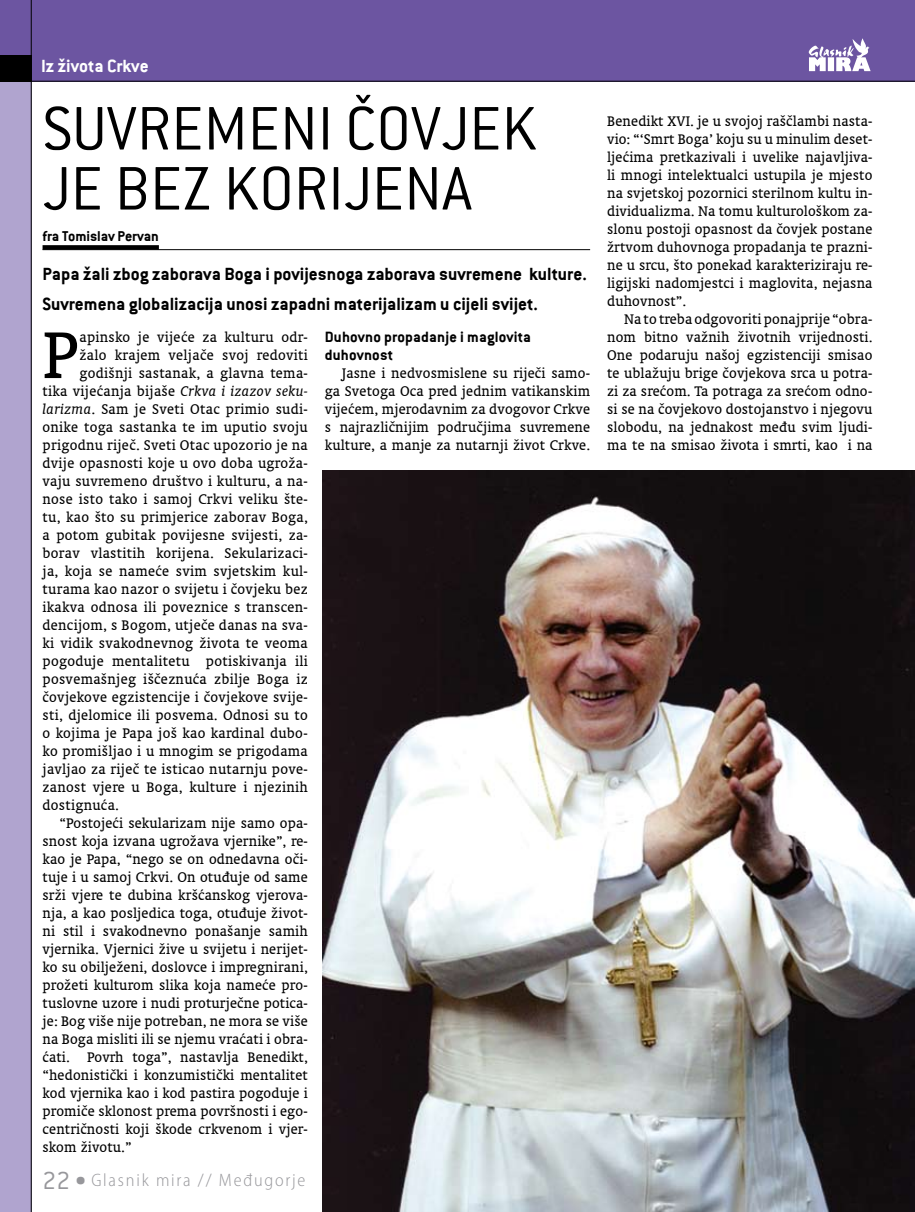
<style>
.page{position:relative;width:915px;height:1212px;background:#fff}
.page>*{position:absolute;margin:0;border:0;box-sizing:border-box;transform-origin:0 0}
.t1{font:75.15px "Oranda L2";color:#000}
.t2{font:300 67.5px/60px "Conduit ITC";color:#000}
.t3{font:700 19.5px/30px "Conduit ITC";color:#000}
.t4{font:700 19.5px "Conduit ITC";letter-spacing:-.01em;color:#fff}
.t5{font:300 semi-condensed 18px "Myriad Pro";letter-spacing:.1em;color:#97979b}
.t6{font:700 16.5px/18px "Conduit ITC";letter-spacing:.01em;color:#000}
.t7{font:15.75px/18px "Oranda L2";letter-spacing:.02em;color:#000;text-align:justify}
.t8{font:700 15.75px "Conduit ITC";letter-spacing:-.005em;color:#000}
.s1{font-style:italic}
.s2{font-family:"Conduit ITC";font-stretch:normal;font-size:27px}
</style>
<div class="page">
<div style="left:0;top:81px;width:31px;height:1131px;background:#b0a4cf"></div>
<div style="left:0;top:0;width:914px;height:81px;background:#6c55a1"></div>
<div style="left:0;top:55px;width:31px;height:26px;background:#000"></div>
<hr style="left:31px;top:81px;width:883px;height:1px;background:#000">
<hr style="left:31px;top:0;width:1px;height:1212px;background:#000">
<svg style="left:808px;top:38px;width:62px;height:33px"></svg>
<hr style="left:43px;top:249px;width:547px;height:1px;background:#000">
<div style="left:43px;top:245px;width:116px;height:5px;background:#000"></div>
<img style="left:322px;top:471px;width:592px;height:741px">
<p class="t4" style="left:41px;top:55px;width:109px">Iz života Crkve</p>
<h2 class="t2" style="left:43px;top:99px;width:496px">SUVREMENI ČOVJEK<br>JE BEZ KORIJENA</h2>
<p class="t8" style="left:43px;top:227px;width:118px">fra Tomislav Pervan</p>
<p class="t3" style="left:43px;top:258px;width:545px">Papa žali zbog zaborava Boga i povijesnoga zaborava suvremene kulture.<br>Suvremena globalizacija unosi zapadni materijalizam u cijeli svijet.</p>
<p class="t6" style="left:325px;top:328px;width:207px">Duhovno propadanje i maglovita duhovnost</p>
<p class="t7" style="left:325px;top:364px;width:267px;text-indent:17px">Jasne i nedvosmislene su riječi samo&shy;ga Svetoga Oca pred jednim vatikanskim vijećem, mjerodavnim za dvogovor Crkve s najrazličnijim područjima suvremene kulture, a manje za nutarnji život Crkve.</p>
<h1 class="t1" style="left:43px;top:309px;width:37px">P</h1>
<p class="t7" style="left:79px;top:328px;width:230px">apinsko je vijeće za kulturu odr-</p>
<p class="t7" style="left:79px;top:346px;width:230px">žalo krajem veljače svoj redoviti</p>
<p class="t7" style="left:79px;top:364px;width:230px">godišnji sastanak, a glavna tema-</p>
<p class="t7" style="left:43px;top:382px;width:267px">tika vijećanja bijaše <span class="s1">Crkva i izazov seku-</span></p>
<p class="t7" style="left:43px;top:400px;width:267px"><span class="s1">larizma</span>. Sam je Sveti Otac primio sudi-</p>
<p class="t7" style="left:43px;top:418px;width:267px">onike toga sastanka te im uputio svoju</p>
<p class="t7" style="left:43px;top:436px;width:267px">prigodnu riječ. Sveti Otac upozorio je na</p>
<p class="t7" style="left:43px;top:454px;width:266px">dvije opasnosti koje u ovo doba ugroža-</p>
<p class="t7" style="left:43px;top:472px;width:267px">vaju suvremeno društvo i kulturu, a na-</p>
<p class="t7" style="left:43px;top:490px;width:267px">nose isto tako i samoj Crkvi veliku šte-</p>
<p class="t7" style="left:43px;top:508px;width:267px">tu, kao što su primjerice zaborav Boga,</p>
<p class="t7" style="left:43px;top:526px;width:267px">a potom gubitak povijesne svijesti, za-</p>
<p class="t7" style="left:43px;top:544px;width:267px">borav vlastitih korijena. Sekularizaci-</p>
<p class="t7" style="left:43px;top:562px;width:267px">ja, koja se nameće svim svjetskim kul-</p>
<p class="t7" style="left:43px;top:580px;width:267px">turama kao nazor o svijetu i čovjeku bez</p>
<p class="t7" style="left:43px;top:598px;width:267px">ikakva odnosa ili poveznice s transcen-</p>
<p class="t7" style="left:43px;top:616px;width:266px">dencijom, s Bogom, utječe danas na sva-</p>
<p class="t7" style="left:43px;top:634px;width:267px">ki vidik svakodnevnog života te veoma</p>
<p class="t7" style="left:43px;top:652px;width:267px">pogoduje mentalitetu potiskivanja ili</p>
<p class="t7" style="left:43px;top:670px;width:267px">posvemašnjeg iščeznuća zbilje Boga iz</p>
<p class="t7" style="left:43px;top:688px;width:267px">čovjekove egzistencije i čovjekove svije-</p>
<p class="t7" style="left:43px;top:706px;width:267px">sti, djelomice ili posvema. Odnosi su to</p>
<p class="t7" style="left:43px;top:724px;width:267px">o kojima je Papa još kao kardinal dubo-</p>
<p class="t7" style="left:43px;top:742px;width:267px">ko promišljao i u mnogim se prigodama</p>
<p class="t7" style="left:43px;top:760px;width:267px">javljao za riječ te isticao nutarnju pove-</p>
<p class="t7" style="left:43px;top:778px;width:267px">zanost vjere u Boga, kulture i njezinih</p>
<p class="t7" style="left:43px;top:796px;width:78px">dostignuća.</p>
<p class="t7" style="left:60px;top:814px;width:250px">“Postojeći sekularizam nije samo opa-</p>
<p class="t7" style="left:43px;top:832px;width:267px">snost koja izvana ugrožava vjernike”, re-</p>
<p class="t7" style="left:43px;top:850px;width:267px">kao je Papa, “nego se on odnedavna oči-</p>
<p class="t7" style="left:43px;top:868px;width:266px">tuje i u samoj Crkvi. On otuđuje od same</p>
<p class="t7" style="left:43px;top:886px;width:267px">srži vjere te dubina kršćanskog vjerova-</p>
<p class="t7" style="left:43px;top:904px;width:267px">nja, a kao posljedica toga, otuđuje život-</p>
<p class="t7" style="left:43px;top:922px;width:267px">ni stil i svakodnevno ponašanje samih</p>
<p class="t7" style="left:43px;top:940px;width:267px">vjernika. Vjernici žive u svijetu i nerijet-</p>
<p class="t7" style="left:43px;top:958px;width:267px">ko su obilježeni, doslovce i impregnirani,</p>
<p class="t7" style="left:43px;top:976px;width:267px">prožeti kulturom slika koja nameće pro-</p>
<p class="t7" style="left:43px;top:994px;width:267px">tuslovne uzore i nudi proturječne potica-</p>
<p class="t7" style="left:43px;top:1012px;width:267px">je: Bog više nije potreban, ne mora se više</p>
<p class="t7" style="left:43px;top:1030px;width:267px">na Boga misliti ili se njemu vraćati i obra-</p>
<p class="t7" style="left:43px;top:1048px;width:267px">ćati. Povrh toga”, nastavlja Benedikt,</p>
<p class="t7" style="left:43px;top:1066px;width:267px">“hedonistički i konzumistički mentalitet</p>
<p class="t7" style="left:43px;top:1084px;width:267px">kod vjernika kao i kod pastira pogoduje i</p>
<p class="t7" style="left:43px;top:1102px;width:267px">promiče sklonost prema površnosti i ego-</p>
<p class="t7" style="left:43px;top:1120px;width:267px">centričnosti koji škode crkvenom i vjer-</p>
<p class="t7" style="left:43px;top:1138px;width:90px">skom životu.”</p>
<p class="t5" style="left:43px;top:1170px;width:264px"><span class="s2">22 •</span> Glasnik mira // Međugorje</p>
<p class="t7" style="left:607px;top:112px;width:267px">Benedikt XVI. je u svojoj raščlambi nasta&shy;vio: “‘Smrt Boga’ koju su u minulim deset&shy;ljećima pretkazivali i uvelike najavljiva&shy;li mnogi intelektualci ustupila je mjesto na svjetskoj pozornici sterilnom kultu in&shy;dividualizma. Na tomu kulturološkom za&shy;slonu postoji opasnost da čovjek postane žrtvom duhovnoga propadanja te prazni&shy;ne u srcu, što ponekad karakteriziraju re&shy;ligijski nadomjestci i maglovita, nejasna duhovnost”.</p>
<p class="t7" style="left:607px;top:310px;width:267px;text-indent:17px">Na to treba odgovoriti ponajprije “obra&shy;nom bitno važnih životnih vrijednosti.<br>One podaruju našoj egzistenciji smisao te ublažuju brige čovjekova srca u potra&shy;zi za srećom. Ta potraga za srećom odno&shy;si se na čovjekovo dostojanstvo i njegovu slobodu, na jednakost među svim ljudi&shy;ma te na smisao života i smrti, kao i na</p>
</div>
